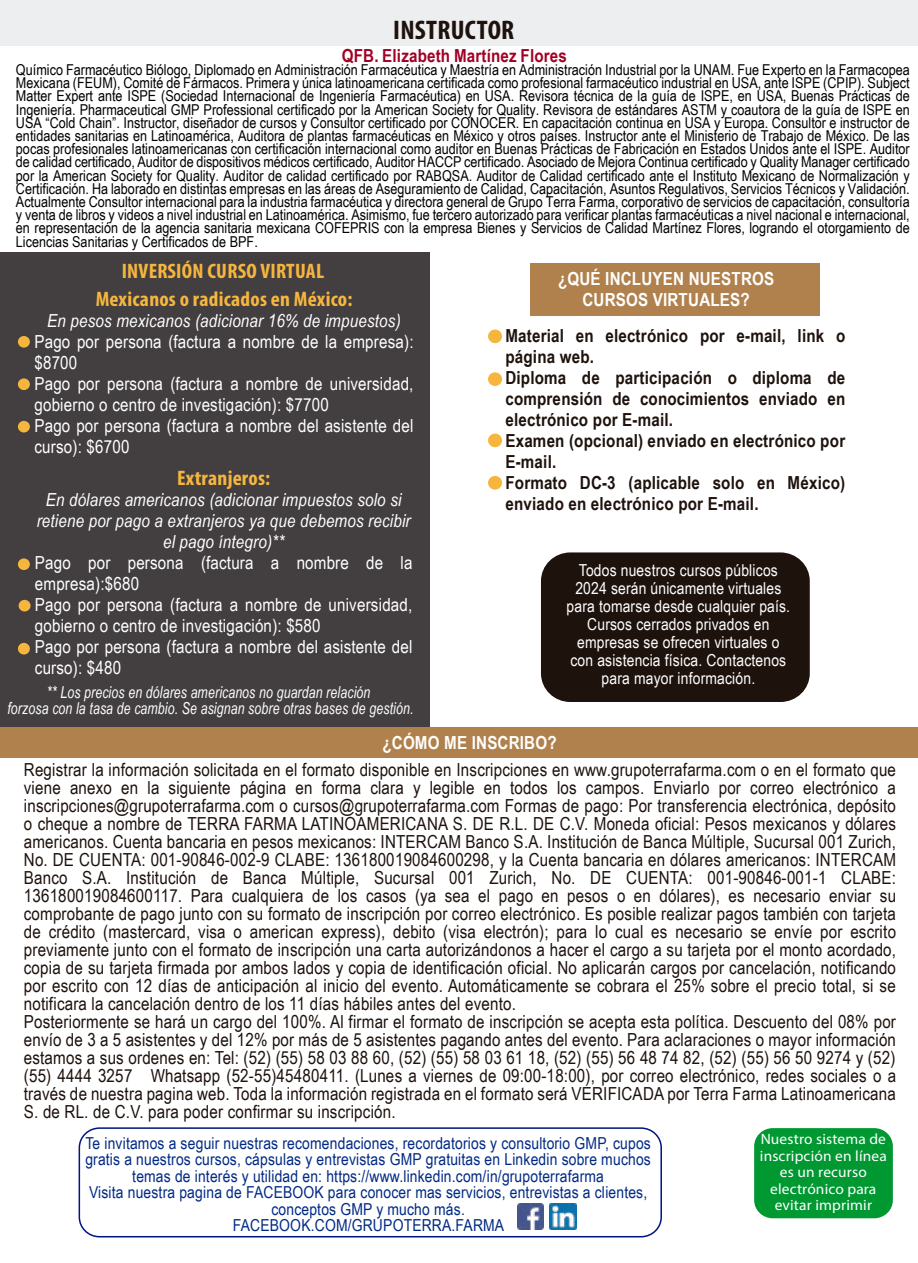
<style>
.page{position:relative;width:918px;height:1263px;background:#fff}
.page>*{position:absolute;margin:0;border:0;box-sizing:border-box;transform-origin:0 0}
.t1{font:700 condensed 27px "Myriad Pro";letter-spacing:.01em;color:#1e120d}
.t2{font:700 condensed 21px "Myriad Pro";letter-spacing:.01em;color:#f6b63e}
.t3{font:18px/18px "Arial Narrow";letter-spacing:.01em;color:#1e120d}
.t4{font:18px/21px "Arial Narrow";letter-spacing:.01em;color:#fff}
.t5{font:700 18px/21px "Arial Narrow";letter-spacing:.01em;color:#1e120d}
.t6{font:italic 18px/21px "Arial Narrow";letter-spacing:.01em;color:#fff;text-align:center}
.t7{font:700 18px/21px "Arial Narrow";letter-spacing:.01em;color:#fff;text-align:center}
.t8{font:700 18px "Arial Narrow";letter-spacing:.01em;color:#a10025}
.t9{font:16.5px/16.5px "Arial Narrow";letter-spacing:.01em;color:#002a85;text-align:center}
.t10{font:16.5px/18px "Arial Narrow";letter-spacing:.01em;color:#fff;text-align:center}
.t11{font:italic 16.5px/16.5px "Arial Narrow";letter-spacing:.01em;color:#fff;text-align:center;scale:.91 1}
.t12{font:15px/13.2px "Arial Narrow";color:#000;text-align:justify}
.t13{font:15px/16.5px "Myriad Pro";letter-spacing:.01em;color:#fff;text-align:center}
</style>
<div class="page">
<div style="left:0;top:252px;width:429px;height:475px;background:#433f40"></div>
<div style="left:18px;top:336px;width:12px;height:12px;background:#f6b63e;border-radius:50%"></div>
<div style="left:18px;top:558px;width:12px;height:12px;background:#f6b63e;border-radius:50%"></div>
<div style="left:19px;top:600px;width:12px;height:11px;background:#f6b63e;border-radius:50%"></div>
<div style="left:18px;top:643px;width:12px;height:11px;background:#f6b63e;border-radius:50%"></div>
<div style="left:18px;top:421px;width:12px;height:11px;background:#f6b63e;border-radius:50%"></div>
<div style="left:18px;top:378px;width:12px;height:12px;background:#f6b63e;border-radius:50%"></div>
<div style="left:0;top:0;width:918px;height:46px;background:#edeef0"></div>
<div style="left:754px;top:1128px;width:139px;height:90px;background:#009831;border-radius:18px"></div>
<div style="left:0;top:727px;width:918px;height:30px;background:#b0814d"></div>
<div style="left:541px;top:552px;width:269px;height:150px;background:#1e120d;border-radius:29px"></div>
<div style="left:488px;top:329px;width:14px;height:14px;background:#f6b63e;border-radius:50%"></div>
<div style="left:488px;top:372px;width:14px;height:14px;background:#f6b63e;border-radius:50%"></div>
<div style="left:488px;top:434px;width:14px;height:13px;background:#f6b63e;border-radius:50%"></div>
<div style="left:488px;top:476px;width:14px;height:14px;background:#f6b63e;border-radius:50%"></div>
<div style="left:531px;top:263px;width:289px;height:52px;background:#b0814d"></div>
<div style="left:79px;top:1127px;width:583px;height:110px;border:2px solid #001681;border-radius:20px"></div>
<img style="left:517px;top:1204px;width:27px;height:25px">
<img style="left:550px;top:1204px;width:26px;height:25px">
<h1 class="t1" style="left:393px;top:18px;width:123px">INSTRUCTOR</h1>
<p class="t8" style="left:342px;top:49px;width:227px">QFB. Elizabeth Martínez Flores</p>
<p class="t12" style="left:16px;top:65px;width:895px">Químico Farmacéutico Biólogo, Diplomado en Administración Farmacéutica y Maestría en Administración Industrial por la UNAM. Fue Experto en la Farmacopea Mexicana (FEUM), Comité de Fármacos. Primera y única latinoamericana certificada como profesional farmacéutico industrial en USA, ante ISPE (CPIP). Subject Matter Expert ante ISPE (Sociedad Internacional de Ingeniería Farmacéutica) en USA. Revisora técnica de la guía de ISPE, en USA, Buenas Prácticas de Ingeniería. Pharmaceutical GMP Professional certificado por la American Society for Quality. Revisora de estándares ASTM y coautora de la guía de ISPE en USA “Cold Chain”. Instructor, diseñador de cursos y Consultor certificado por CONOCER. En capacitación continua en USA y Europa. Consultor e instructor de entidades sanitarias en Latinoamérica, Auditora de plantas farmacéuticas en México y otros países. Instructor ante el Ministerio de Trabajo de México. De las pocas profesionales latinoamericanas con certificación internacional como auditor en Buenas Prácticas de Fabricación en Estados Unidos ante el ISPE. Auditor de calidad certificado, Auditor de dispositivos médicos certificado, Auditor HACCP certificado. Asociado de Mejora Continua certificado y Quality Manager certificado por la American Society for Quality. Auditor de calidad certificado por RABQSA. Auditor de Calidad certificado ante el Instituto Mexicano de Normalización y Certificación. Ha laborado en distintas empresas en las áreas de Aseguramiento de Calidad, Capacitación, Asuntos Regulativos, Servicios Técnicos y Validación.<br>Actualmente Consultor internacional para la industria farmacéutica y directora general de Grupo Terra Farma, corporativo de servicios de capacitación, consultoría y venta de libros y videos a nivel industrial en Latinoamérica. Asimismo, fue tercero autorizado para verificar plantas farmacéuticas a nivel nacional e internacional, en representación de la agencia sanitaria mexicana COFEPRIS con la empresa Bienes y Servicios de Calidad Martínez Flores, logrando el otorgamiento de Licencias Sanitarias y Certificados de BPF.</p>
<p class="t2" style="left:122px;top:263px;width:204px">INVERSIÓN CURSO VIRTUAL</p>
<p class="t2" style="left:96px;top:290px;width:258px">Mexicanos o radicados en México:</p>
<p class="t6" style="left:47px;top:312px;width:355px">En pesos mexicanos (adicionar 16% de impuestos)</p>
<p class="t4" style="left:35px;top:333px;width:381px">Pago por persona (factura a nombre de la empresa): $8700<br>Pago por persona (factura a nombre de universidad, gobierno o centro de investigación): $7700<br>Pago por persona (factura a nombre del asistente del curso): $6700</p>
<p class="t2" style="left:177px;top:469px;width:95px">Extranjeros:</p>
<p class="t6" style="left:37px;top:491px;width:375px">En dólares americanos (adicionar impuestos solo si retiene por pago a extranjeros ya que debemos recibir el pago íntegro)**</p>
<p class="t4" style="left:35px;top:554px;width:379px">Pago por persona (factura a nombre de la empresa):$680<br>Pago por persona (factura a nombre de universidad, gobierno o centro de investigación): $580<br>Pago por persona (factura a nombre del asistente del curso): $480</p>
<p class="t11" style="left:7px;top:685px;width:448px">** Los precios en dólares americanos no guardan relación<br>forzosa con la tasa de cambio. Se asignan sobre otras bases de gestión.</p>
<p class="t7" style="left:558px;top:270px;width:218px">¿QUÉ INCLUYEN NUESTROS<br>CURSOS VIRTUALES?</p>
<p class="t5" style="left:505px;top:327px;width:341px">Material en electrónico por e-mail, link o página web.<br>Diploma de participación o diploma de comprensión de conocimientos enviado en electrónico por E-mail.<br>Examen (opcional) enviado en electrónico por<br>E-mail.<br>Formato DC-3 (aplicable solo en México) enviado en electrónico por E-mail.</p>
<p class="t10" style="left:567px;top:563px;width:225px">Todos nuestros cursos públicos<br>2024 serán únicamente virtuales para tomarse desde cualquier país.<br>Cursos cerrados privados en empresas se ofrecen virtuales o con asistencia física. Contactenos para mayor información.</p>
<p class="t7" style="left:382px;top:734px;width:176px">¿CÓMO ME INSCRIBO?</p>
<p class="t3" style="left:24px;top:763px;width:874px">Registrar la información solicitada en el formato disponible en Inscripciones en www.grupoterrafarma.com o en el formato que viene anexo en la siguiente página en forma clara y legible en todos los campos. Enviarlo por correo electrónico a inscripciones@grupoterrafarma.com o cursos@grupoterrafarma.com Formas de pago: Por transferencia electrónica, depósito o cheque a nombre de TERRA FARMA LATINOAMERICANA S. DE R.L. DE C.V. Moneda oficial: Pesos mexicanos y dólares americanos. Cuenta bancaria en pesos mexicanos: INTERCAM Banco S.A. Institución de Banca Múltiple, Sucursal 001 Zurich, No. DE CUENTA: 001-90846-002-9 CLABE: 136180019084600298, y la Cuenta bancaria en dólares americanos: INTERCAM Banco S.A. Institución de Banca Múltiple, Sucursal 001 Zurich, No. DE CUENTA: 001-90846-001-1 CLABE:<br>136180019084600117. Para cualquiera de los casos (ya sea el pago en pesos o en dólares), es necesario enviar su comprobante de pago junto con su formato de inscripción por correo electrónico. Es posible realizar pagos también con tarjeta de crédito (mastercard, visa o american express), debito (visa electrón); para lo cual es necesario se envíe por escrito previamente junto con el formato de inscripción una carta autorizándonos a hacer el cargo a su tarjeta por el monto acordado, copia de su tarjeta firmada por ambos lados y copia de identificación oficial. No aplicarán cargos por cancelación, notificando por escrito con 12 días de anticipación al inicio del evento. Automáticamente se cobrara el 25% sobre el precio total, si se notificara la cancelación dentro de los 11 días hábiles antes del evento.<br>Posteriormente se hará un cargo del 100%. Al firmar el formato de inscripción se acepta esta política. Descuento del 08% por envío de 3 a 5 asistentes y del 12% por más de 5 asistentes pagando antes del evento. Para aclaraciones o mayor información estamos a sus ordenes en: Tel: (52) (55) 58 03 88 60, (52) (55) 58 03 61 18, (52) (55) 56 48 74 82, (52) (55) 56 50 9274 y (52) (55) 4444 3257 Whatsapp (52-55)45480411. (Lunes a viernes de 09:00-18:00), por correo electrónico, redes sociales o a través de nuestra pagina web. Toda la información registrada en el formato será VERIFICADA por Terra Farma Latinoamericana S. de RL. de C.V. para poder confirmar su inscripción.</p>
<p class="t9" style="left:85px;top:1136px;width:567px">Te invitamos a seguir nuestras recomendaciones, recordatorios y consultorio GMP, cupos gratis a nuestros cursos, cápsulas y entrevistas GMP gratuitas en Linkedin sobre muchos temas de interés y utilidad en: https://www.linkedin.com/in/grupoterrafarma<br>Visita nuestra pagina de FACEBOOK para conocer mas servicios, entrevistas a clientes, conceptos GMP y mucho más.<br>FACEBOOK.COM/GRUPOTERRA.FARMA</p>
<p class="t13" style="left:760px;top:1132px;width:128px">Nuestro sistema de inscripción en línea es un recurso electrónico para evitar imprimir</p>
</div>
